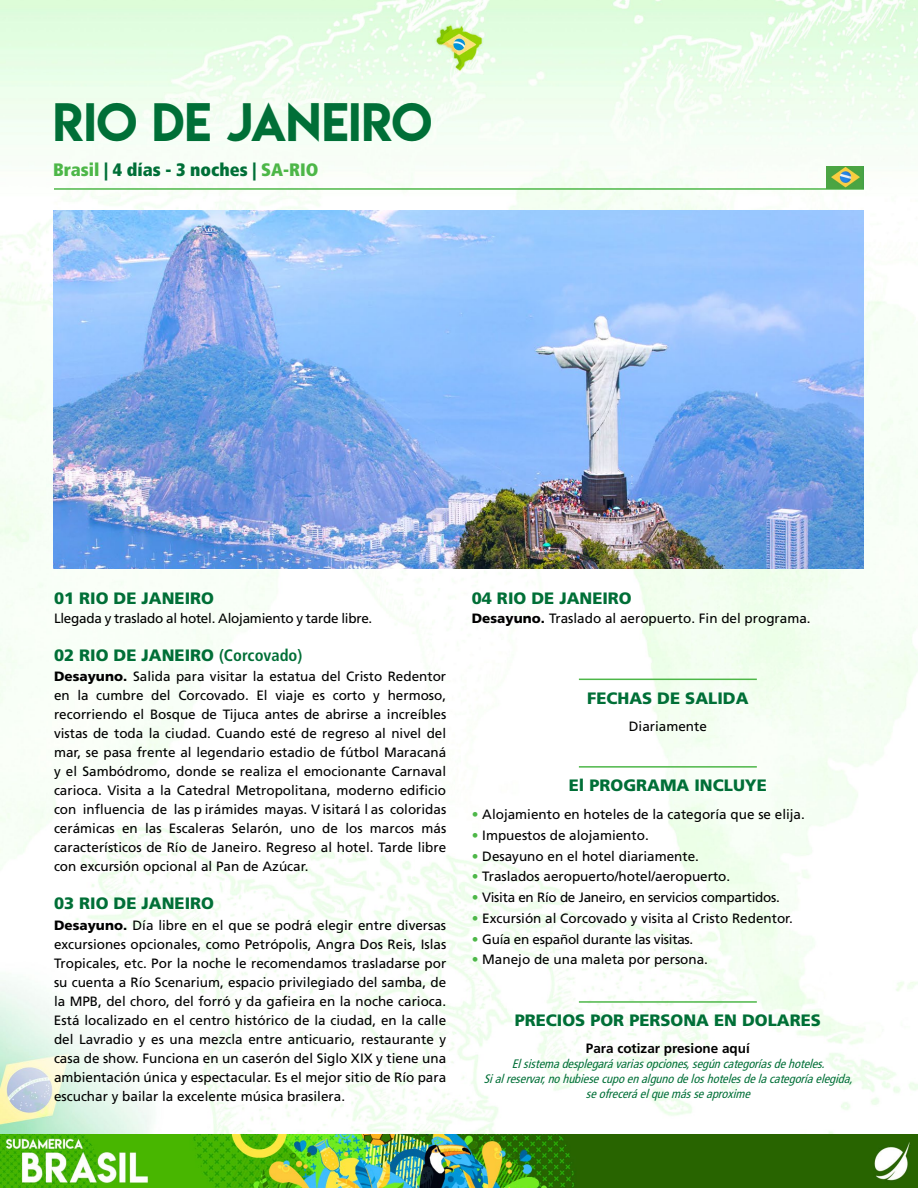
<style>
.page{position:relative;width:918px;height:1188px;background:#fff}
.page>*{position:absolute;margin:0;border:0;box-sizing:border-box;transform-origin:0 0}
.t1{font:48px "Lemon Milk";letter-spacing:.01em;color:#006f37}
.t2{font:900 condensed 18px "Frutiger";color:#006f37}
.t3{font:900 16.5px "Frutiger";color:#006f37}
.t4{font:13.5px/19px "Frutiger";color:#000;text-align:justify}
.t5{font:13.5px "Frutiger";letter-spacing:-.02em;color:#000}
.t6{font:700 13.5px "Frutiger";color:#000}
.t7{font:italic condensed 12.3px/15px "Frutiger";color:#006f37;text-align:center}
.s1{color:#4db748}
.s2{font-weight:700;font-stretch:condensed}
.s3{font-weight:900}
</style>
<div class="page">
<img style="left:0;top:1px;width:918px;height:1133px">
<img style="left:0;top:1134px;width:918px;height:54px">
<hr style="left:54px;top:188px;width:810px;height:2px;background:#4db748">
<hr style="left:579px;top:679px;width:178px;height:1px;background:#4db748">
<hr style="left:579px;top:1001px;width:178px;height:2px;background:#4db748">
<hr style="left:579px;top:766px;width:178px;height:2px;background:#4db748">
<img style="left:826px;top:166px;width:38px;height:22px">
<img style="left:53px;top:211px;width:811px;height:357px">
<h1 class="t1" style="left:53px;top:88px;width:380px">RIO DE JANEIRO</h1>
<h2 class="t2" style="left:53px;top:159px;width:267px"><span class="s1">Brasil</span> | 4 días - 3 noches | <span class="s1">SA-RIO</span></h2>
<p class="t3" style="left:54px;top:588px;width:162px">01 RIO DE JANEIRO</p>
<p class="t5" style="left:54px;top:610px;width:320px">Llegada y traslado al hotel. Alojamiento y tarde libre.</p>
<p class="t3" style="left:54px;top:645px;width:250px">02 RIO DE JANEIRO <span class="s2">(Corcovado)</span></p>
<p class="t4" style="left:54px;top:667px;width:394px"><span class="s3">Desayuno.</span> Salida para visitar la estatua del Cristo Redentor en la cumbre del Corcovado. El viaje es corto y hermoso, recorriendo el Bosque de Tijuca antes de abrirse a increíbles vistas de toda la ciudad. Cuando esté de regreso al nivel del mar, se pasa frente al legendario estadio de fútbol Maracaná y el Sambódromo, donde se realiza el emocionante Carnaval carioca. Visita a la Catedral Metropolitana, moderno edificio con influencia de las p irámides mayas. V isitará l as coloridas cerámicas en las Escaleras Selarón, uno de los marcos más característicos de Río de Janeiro. Regreso al hotel. Tarde libre con excursión opcional al Pan de Azúcar.</p>
<p class="t3" style="left:54px;top:894px;width:162px">03 RIO DE JANEIRO</p>
<p class="t4" style="left:54px;top:915px;width:394px"><span class="s3">Desayuno.</span> Día libre en el que se podrá elegir entre diversas excursiones opcionales, como Petrópolis, Angra Dos Reis, Islas Tropicales, etc. Por la noche le recomendamos trasladarse por su cuenta a Río Scenarium, espacio privilegiado del samba, de la MPB, del choro, del forró y da gafieira en la noche carioca.<br>Está localizado en el centro histórico de la ciudad, en la calle del Lavradio y es una mezcla entre anticuario, restaurante y casa de show. Funciona en un caserón del Siglo XIX y tiene una ambientación única y espectacular. Es el mejor sitio de Río para escuchar y bailar la excelente música brasilera.</p>
<p class="t3" style="left:472px;top:588px;width:162px">04 RIO DE JANEIRO</p>
<p class="t4" style="left:472px;top:609px;width:340px"><span class="s3">Desayuno.</span> Traslado al aeropuerto. Fin del programa.</p>
<p class="t3" style="left:587px;top:688px;width:163px">FECHAS DE SALIDA</p>
<p class="t4" style="left:629px;top:717px;width:80px">Diariamente</p>
<p class="t3" style="left:569px;top:775px;width:200px">El PROGRAMA INCLUYE</p>
<p class="t4" style="left:472px;top:805px;width:335px"><span class="s1">•</span> Alojamiento en hoteles de la categoría que se elija.</p>
<p class="t4" style="left:472px;top:826px;width:179px"><span class="s1">•</span> Impuestos de alojamiento.</p>
<p class="t4" style="left:472px;top:846px;width:229px"><span class="s1">•</span> Desayuno en el hotel diariamente.</p>
<p class="t4" style="left:472px;top:867px;width:260px"><span class="s1">•</span> Traslados aeropuerto/hotel/aeropuerto.</p>
<p class="t5" style="left:472px;top:890px;width:310px"><span class="s1">•</span> Visita en Río de Janeiro, en servicios compartidos.</p>
<p class="t4" style="left:472px;top:909px;width:323px"><span class="s1">•</span> Excursión al Corcovado y visita al Cristo Redentor.</p>
<p class="t5" style="left:472px;top:931px;width:223px"><span class="s1">•</span> Guía en español durante las visitas.</p>
<p class="t4" style="left:472px;top:950px;width:238px"><span class="s1">•</span> Manejo de una maleta por persona.</p>
<p class="t3" style="left:515px;top:1010px;width:308px">PRECIOS POR PERSONA EN DOLARES</p>
<p class="t6" style="left:586px;top:1040px;width:166px">Para cotizar presione aquí</p>
<p class="t7" style="left:484px;top:1056px;width:374px">Elsistemadesplegarávariasopciones,segúncategoríasdehoteles.<br>Sialreservar,nohubiesecupoenalgunodeloshotelesdelacategoríaelegida, seofreceráelquemásseaproxime</p>
</div>
